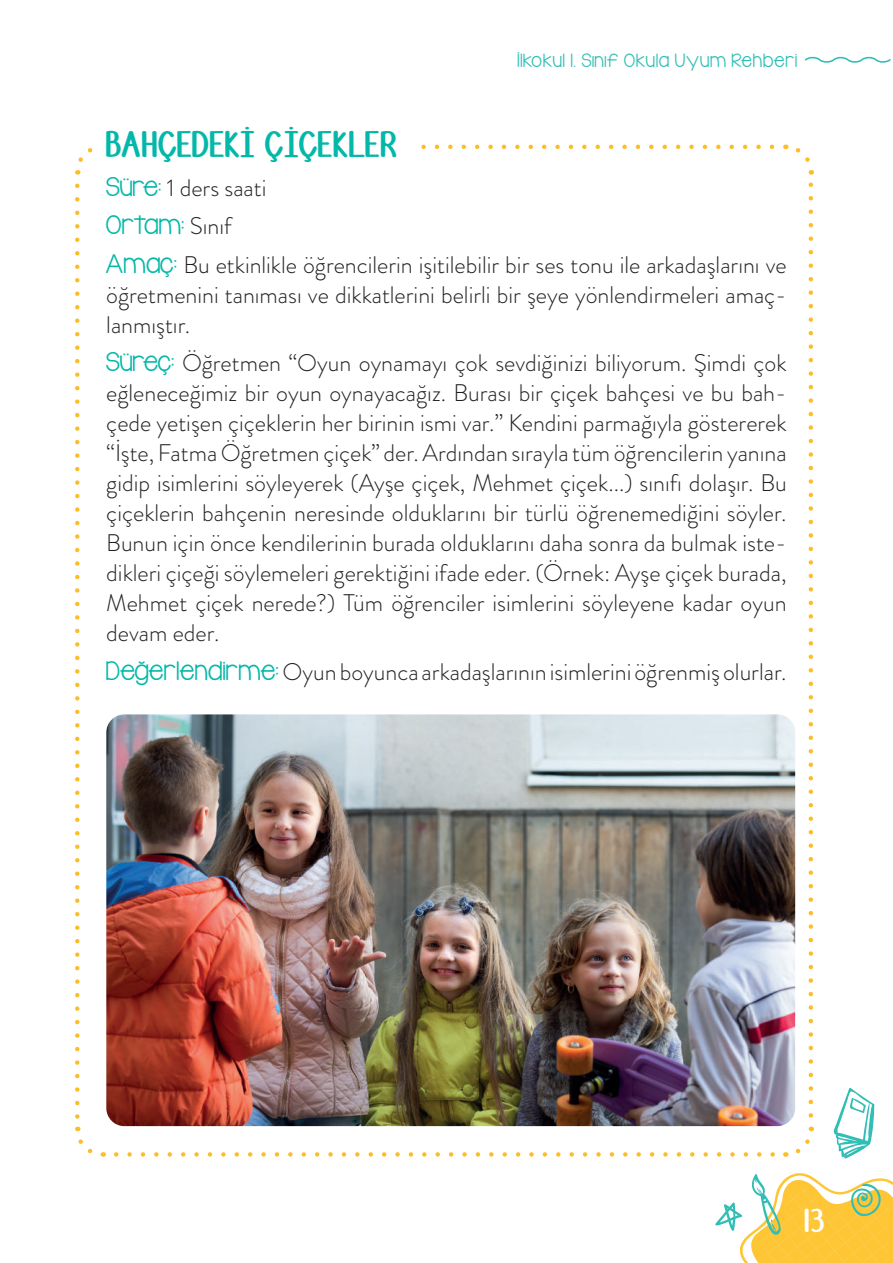
<style>
.page{position:relative;width:893px;height:1263px;background:#fff}
.page>*{position:absolute;margin:0;border:0;box-sizing:border-box;transform-origin:0 0}
.t1{font:30px "DJB Stinky Marker";color:#03b8a8}
.t2{font:27px "DJB Stinky Marker";color:#fff}
.t3{font:300 24px/30px "Brandon Grotesque";color:#231f20;text-align:justify}
.t4{font:21px "KG Lego House";letter-spacing:.015em;color:#03b8a8}
.t5{font:15px "KG Lego House";letter-spacing:.065em;color:#31beb5}
.s1{font-family:"KG Lego House";font-weight:400;font-size:21px;color:#03b8a8}
.s2{font-family:"Brandon Grotesque";font-weight:300;font-size:24px;color:#231f20}
</style>
<div class="page">
<svg style="left:833px;top:1087px;width:41px;height:72px"></svg>
<svg style="left:715px;top:1173px;width:178px;height:90px"></svg>
<svg style="left:804px;top:56px;width:87px;height:7px"></svg>
<svg style="left:116px;top:1152px;width:659px;height:5px"></svg>
<svg style="left:75px;top:148px;width:18px;height:27px"></svg>
<svg style="left:75px;top:186px;width:29px;height:971px"></svg>
<svg style="left:796px;top:1127px;width:18px;height:27px"></svg>
<svg style="left:785px;top:144px;width:29px;height:971px"></svg>
<svg style="left:421px;top:145px;width:351px;height:4px"></svg>
<img style="left:106px;top:714px;width:689px;height:412px">
<p class="t5" style="left:518px;top:50px;width:281px">İlkokul 1. Sınıf Okula Uyum Rehberi</p>
<p class="t1" style="left:106px;top:125px;width:293px">BAHÇEDEKİ ÇİÇEKLER</p>
<p class="t3" style="left:106px;top:174px;width:162px"><span class="s1">Süre:</span> 1 ders saati</p>
<p class="t4" style="left:106px;top:211px;width:127px">Ortam: <span class="s2">Sınıf</span></p>
<p class="t3" style="left:106px;top:251px;width:682px"><span class="s1">Amaç:</span> Bu etkinlikle öğrencilerin işitilebilir bir ses tonu ile arkadaşlarını ve öğretmenini tanıması ve dikkatlerini belirli bir şeye yönlendirmeleri amaç&shy;lanmıştır.</p>
<p class="t3" style="left:106px;top:349px;width:682px"><span class="s1">Süreç:</span> Öğretmen “Oyun oynamayı çok sevdiğinizi biliyorum. Şimdi çok eğleneceğimiz bir oyun oynayacağız. Burası bir çiçek bahçesi ve bu bah&shy;çede yetişen çiçeklerin her birinin ismi var.” Kendini parmağıyla göstererek “İşte, Fatma Öğretmen çiçek” der. Ardından sırayla tüm öğrencilerin yanına gidip isimlerini söyleyerek (Ayşe çiçek, Mehmet çiçek...) sınıfı dolaşır. Bu çiçeklerin bahçenin neresinde olduklarını bir türlü öğrenemediğini söyler.<br>Bunun için önce kendilerinin burada olduklarını daha sonra da bulmak iste&shy;dikleri çiçeği söylemeleri gerektiğini ifade eder. (Örnek: Ayşe çiçek burada, Mehmet çiçek nerede?) Tüm öğrenciler isimlerini söyleyene kadar oyun devam eder.</p>
<p class="t3" style="left:106px;top:658px;width:682px"><span class="s1">Değerlendirme:</span> Oyun boyunca arkadaşlarının isimlerini öğrenmiş olurlar.</p>
<p class="t2" style="left:804px;top:1207px;width:23px">13</p>
</div>
